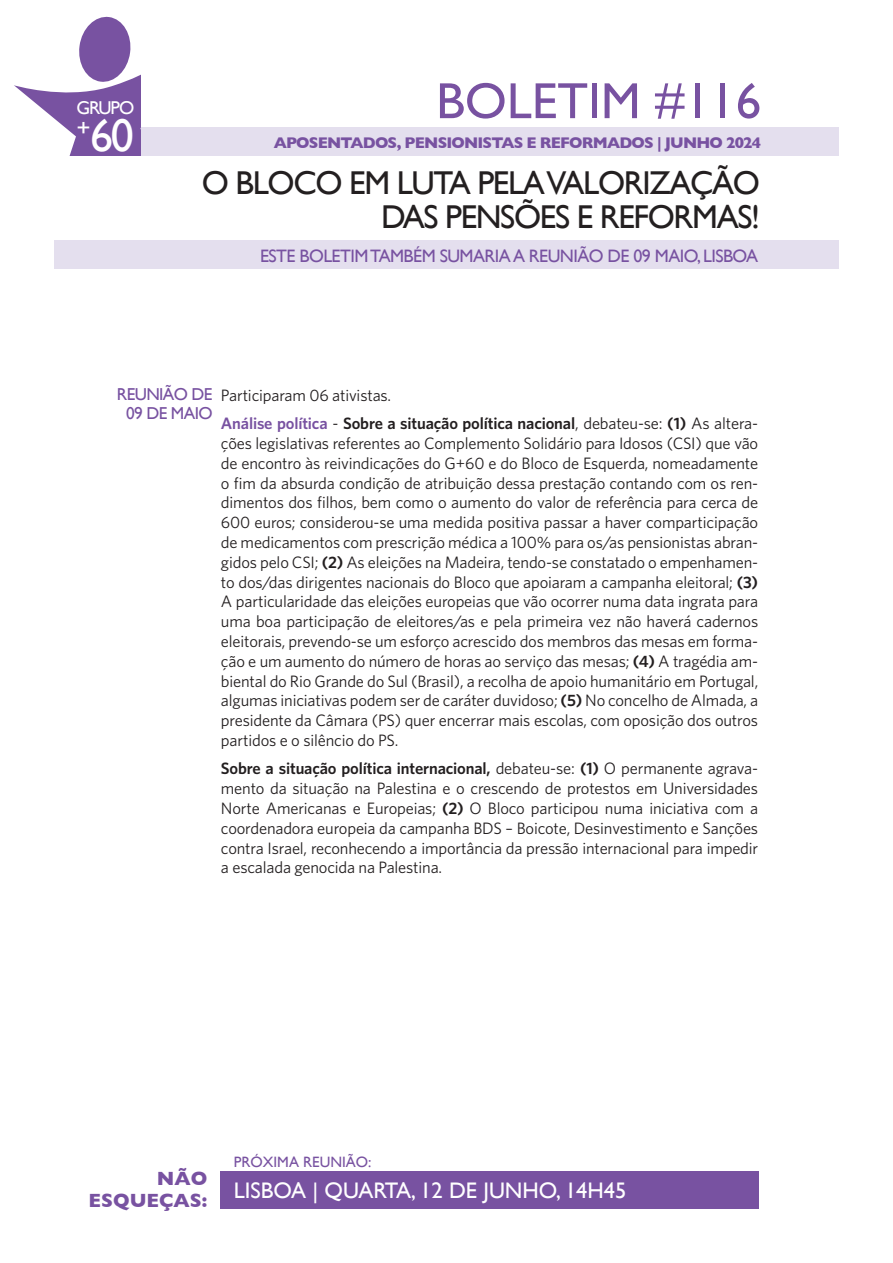
<style>
.page{position:relative;width:893px;height:1263px;background:#fff}
.page>*{position:absolute;margin:0;border:0;box-sizing:border-box;transform-origin:0 0}
.t1{font:51px "Gill Sans";color:#7852a1}
.mais_um_intertitulo{font:45.9px "Gill Sans";color:#fff}
.mais_um_intertitulo-2{font:33px/34.5px "Gill Sans";letter-spacing:-.04em;color:#231f20;text-align:right}
.mais_um_intertitulo-3{font:24.3px "Gill Sans";color:#fff}
.mais_um_intertitulo-4{font:22.5px "Gill Sans";color:#fff}
.mais_um_intertitulo-5{font:700 19.5px/22.5px "Gill Sans";color:#7852a1;text-align:right}
.mais_um_intertitulo-6{font:18.6px "Gill Sans";letter-spacing:-.06em;color:#fff}
.mais_um_intertitulo-7{font:18px "Gill Sans";letter-spacing:-.03em;color:#7852a1}
.mais_um_intertitulo-8{font:17.25px "Gill Sans";letter-spacing:-.035em;color:#7852a1}
.t2{font:16.5px/19.8px "Whitney";letter-spacing:-.01em;color:#231f20;text-align:justify}
.t3{font:700 15.75px "Gill Sans";letter-spacing:-.05em;color:#7852a1}
.mais_um_intertitulo-9{font:15px "Gill Sans";color:#7852a1}
.s1{font-weight:600;color:#7852a1}
.s2{font-weight:600}
</style>
<div class="page">
<div style="left:77px;top:128px;width:762px;height:28px;background:#e4dfee"></div>
<div style="left:54px;top:240px;width:785px;height:29px;background:#e4dfee"></div>
<svg style="left:14px;top:17px;width:126px;height:139px"></svg>
<div style="left:220px;top:1171px;width:538px;height:38px;background:#7852a1"></div>
<p class="mais_um_intertitulo-6" style="left:76px;top:97px;width:59px">GRUPO</p>
<p class="mais_um_intertitulo-3" style="left:76px;top:114px;width:16px">+</p>
<p class="mais_um_intertitulo" style="left:90px;top:108px;width:45px">60</p>
<p class="t1" style="left:436px;top:71px;width:327px">BOLETIM #116</p>
<p class="t3" style="left:274px;top:130px;width:489px">APOSENTADOS, PENSIONISTAS E REFORMADOS | JUNHO 2024</p>
<p class="mais_um_intertitulo-2" style="left:202px;top:165px;width:560px">O BLOCO EM LUTA PELA VALORIZAÇÃO<br>DAS PENSÕES E REFORMAS!</p>
<p class="mais_um_intertitulo-7" style="left:260px;top:245px;width:500px">ESTE BOLETIM TAMBÉM SUMARIA A REUNIÃO DE 09 MAIO, LISBOA</p>
<p class="mais_um_intertitulo-8" style="left:117px;top:384px;width:97px">REUNIÃO DE</p>
<p class="mais_um_intertitulo-8" style="left:126px;top:403px;width:88px">09 DE MAIO</p>
<p class="t2" style="left:221px;top:385px;width:172px">Participaram 06 ativistas.</p>
<p class="t2" style="left:221px;top:413px;width:539px"><span class="s1">Análise política</span> - <span class="s2">Sobre a situação política nacional</span>, debateu-se: <span class="s2">(1)</span> As altera&shy;ções legislativas referentes ao Complemento Solidário para Idosos (CSI) que vão de encontro às reivindicações do G+60 e do Bloco de Esquerda, nomeadamente o fim da absurda condição de atribuição dessa prestação contando com os ren&shy;dimentos dos filhos, bem como o aumento do valor de referência para cerca de 600 euros; considerou-se uma medida positiva passar a haver comparticipação de medicamentos com prescrição médica a 100% para os/as pensionistas abran&shy;gidos pelo CSI; <span class="s2">(2)</span> As eleições na Madeira, tendo-se constatado o empenhamen&shy;to dos/das dirigentes nacionais do Bloco que apoiaram a campanha eleitoral; <span class="s2">(3)<br></span>A particularidade das eleições europeias que vão ocorrer numa data ingrata para uma boa participação de eleitores/as e pela primeira vez não haverá cadernos eleitorais, prevendo-se um esforço acrescido dos membros das mesas em forma&shy;ção e um aumento do número de horas ao serviço das mesas; <span class="s2">(4)</span> A tragédia am&shy;biental do Rio Grande do Sul (Brasil), a recolha de apoio humanitário em Portugal, algumas iniciativas podem ser de caráter duvidoso; <span class="s2">(5)</span> No concelho de Almada, a presidente da Câmara (PS) quer encerrar mais escolas, com oposição dos outros partidos e o silêncio do PS.</p>
<p class="t2" style="left:221px;top:758px;width:539px"><span class="s2">Sobre a situação política internacional,</span> debateu-se: <span class="s2">(1)</span> O permanente agrava&shy;mento da situação na Palestina e o crescendo de protestos em Universidades Norte Americanas e Europeias; <span class="s2">(2)</span> O Bloco participou numa iniciativa com a coordenadora europeia da campanha BDS – Boicote, Desinvestimento e Sanções contra Israel, reconhecendo a importância da pressão internacional para impedir a escalada genocida na Palestina.</p>
<p class="mais_um_intertitulo-5" style="left:89px;top:1167px;width:120px">NÃO<br>ESQUEÇAS:</p>
<p class="mais_um_intertitulo-9" style="left:234px;top:1153px;width:139px">PRÓXIMA REUNIÃO:</p>
<p class="mais_um_intertitulo-4" style="left:234px;top:1177px;width:394px">LISBOA | QUARTA, 12 DE JUNHO, 14H45</p>
</div>
